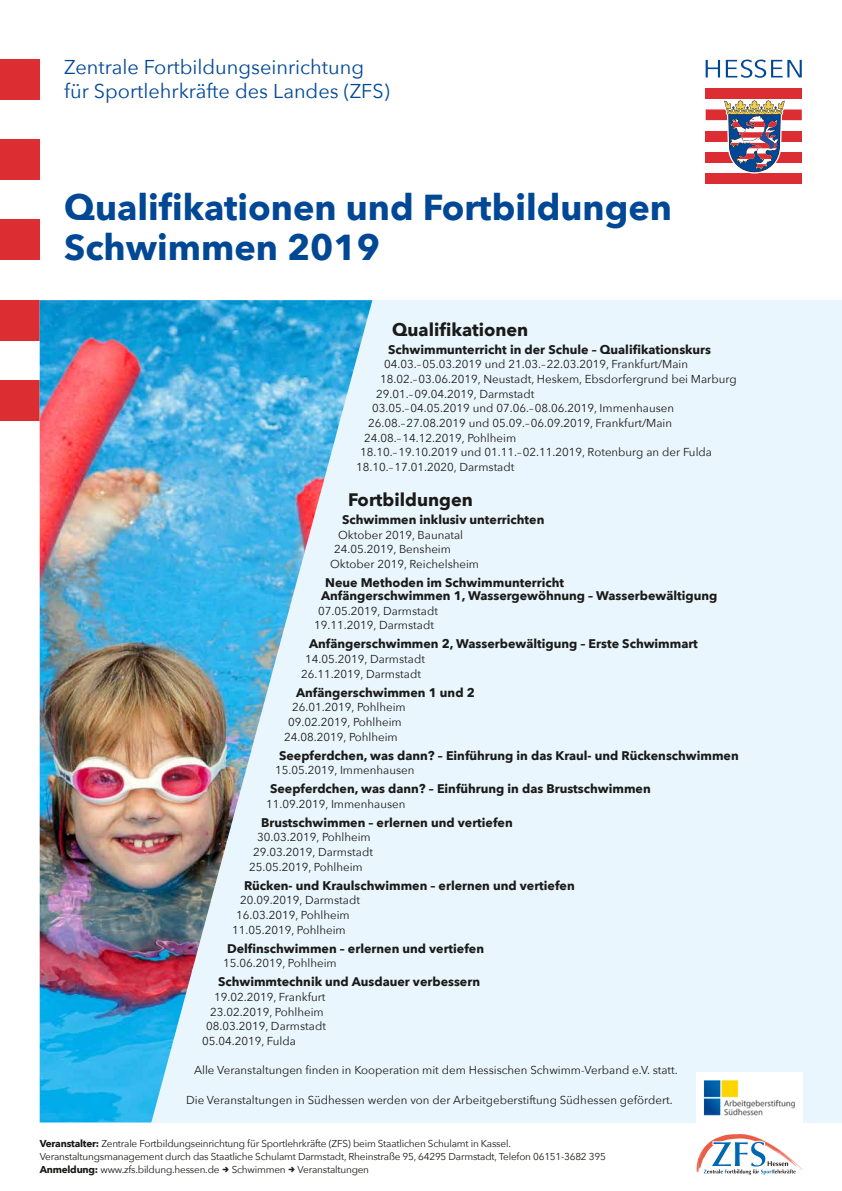
<style>
.page{position:relative;width:842px;height:1191px;background:#fff}
.page>*{position:absolute;margin:0;border:0;box-sizing:border-box;transform-origin:0 0}
.t1{font:700 36px/40px "Avenir Next";color:#004896}
.t2{font:20px/24px "Avenir Next";color:#004896}
.t3{font:700 18px "Avenir Next";color:#1a1a18}
.t4{font:700 12.5px/13.2px "Avenir Next";color:#1a1a18}
.t5{font:11.5px/14.7px "Avenir Next";color:#1a1a18;text-align:center}
.t6{font:10px/13.2px "Avenir Next";letter-spacing:-.02em;color:#1a1a18}
.s1{font-weight:700}
</style>
<div class="page">
<div style="left:0;top:60px;width:40px;height:40px;background:#dc2d33"></div>
<div style="left:0;top:140px;width:40px;height:40px;background:#dc2d33"></div>
<div style="left:0;top:220px;width:40px;height:40px;background:#dc2d33"></div>
<div style="left:0;top:300px;width:40px;height:40px;background:#dc2d33"></div>
<div style="left:0;top:380px;width:40px;height:40px;background:#dc2d33"></div>
<div style="left:706px;top:88px;width:96px;height:11px;background:#dc2d33"></div>
<div style="left:706px;top:109px;width:96px;height:11px;background:#dc2d33"></div>
<div style="left:706px;top:131px;width:96px;height:11px;background:#dc2d33"></div>
<div style="left:706px;top:152px;width:96px;height:11px;background:#dc2d33"></div>
<div style="left:706px;top:174px;width:96px;height:10px;background:#dc2d33"></div>
<svg style="left:723px;top:100px;width:63px;height:73px"></svg>
<svg style="left:706px;top:60px;width:14px;height:17px"></svg>
<svg style="left:726px;top:60px;width:76px;height:18px"></svg>
<div style="left:40px;top:300px;width:802px;height:822px;background:#eaf6fe"></div>
<img style="left:40px;top:300px;width:332px;height:822px">
<svg style="left:697px;top:1134px;width:105px;height:40px"></svg>
<img style="left:697px;top:1072px;width:105px;height:50px">
<h2 class="t2" style="left:64px;top:54px;width:327px">Zentrale Fortbildungseinrichtung für Sportlehrkräfte des Landes (ZFS)</h2>
<h1 class="t1" style="left:64px;top:187px;width:609px">Qualifikationen und Fortbildungen<br>Schwimmen 2019</h1>
<h3 class="t3" style="left:392px;top:314px;width:138px">Qualifikationen</h3>
<p class="t4" style="left:388px;top:342px;width:324px">Schwimmunterricht in der Schule – Qualifikationskurs</p>
<p class="t5" style="left:384px;top:356px;width:305px">04.03.–05.03.2019 und 21.03.–22.03.2019, Frankfurt/Main</p>
<p class="t5" style="left:380px;top:371px;width:358px">18.02.–03.06.2019, Neustadt, Heskem, Ebsdorfergrund bei Marburg</p>
<p class="t5" style="left:376px;top:386px;width:160px">29.01.–09.04.2019, Darmstadt</p>
<p class="t5" style="left:372px;top:400px;width:303px">03.05.–04.05.2019 und 07.06.–08.06.2019, Immenhausen</p>
<p class="t5" style="left:368px;top:415px;width:305px">26.08.–27.08.2019 und 05.09.–06.09.2019, Frankfurt/Main</p>
<p class="t5" style="left:364px;top:430px;width:154px">24.08.–14.12.2019, Pohlheim</p>
<p class="t5" style="left:360px;top:444px;width:353px">18.10.–19.10.2019 und 01.11.–02.11.2019, Rotenburg an der Fulda</p>
<p class="t5" style="left:356px;top:459px;width:160px">18.10.–17.01.2020, Darmstadt</p>
<h3 class="t3" style="left:348px;top:484px;width:126px">Fortbildungen</h3>
<p class="t4" style="left:342px;top:512px;width:204px">Schwimmen inklusiv unterrichten</p>
<p class="t5" style="left:338px;top:526px;width:126px">Oktober 2019, Baunatal</p>
<p class="t5" style="left:334px;top:541px;width:118px">24.05.2019, Bensheim</p>
<p class="t5" style="left:330px;top:556px;width:150px">Oktober 2019, Reichelsheim</p>
<p class="t4" style="left:321px;top:575px;width:398px;text-indent:4px">Neue Methoden im Schwimmunterricht<br>Anfängerschwimmen 1, Wassergewöhnung – Wasserbewältigung</p>
<p class="t5" style="left:314px;top:603px;width:125px">07.05.2019, Darmstadt<br>19.11.2019, Darmstadt</p>
<p class="t4" style="left:309px;top:637px;width:390px">Anfängerschwimmen 2, Wasserbewältigung – Erste Schwimmart</p>
<p class="t5" style="left:301px;top:651px;width:125px">14.05.2019, Darmstadt<br>26.11.2019, Darmstadt</p>
<p class="t4" style="left:296px;top:685px;width:180px">Anfängerschwimmen 1 und 2</p>
<p class="t5" style="left:292px;top:699px;width:115px">26.01.2019, Pohlheim</p>
<p class="t5" style="left:288px;top:714px;width:115px">09.02.2019, Pohlheim</p>
<p class="t5" style="left:284px;top:728px;width:115px">24.08.2019, Pohlheim</p>
<p class="t4" style="left:279px;top:748px;width:461px">Seepferdchen, was dann? – Einführung in das Kraul- und Rückenschwimmen</p>
<p class="t5" style="left:275px;top:762px;width:141px">15.05.2019, Immenhausen</p>
<p class="t4" style="left:270px;top:782px;width:382px">Seepferdchen, was dann? – Einführung in das Brustschwimmen</p>
<p class="t5" style="left:266px;top:796px;width:141px">11.09.2019, Immenhausen</p>
<p class="t4" style="left:261px;top:815px;width:253px">Brustschwimmen – erlernen und vertiefen</p>
<p class="t5" style="left:257px;top:829px;width:115px">30.03.2019, Pohlheim</p>
<p class="t5" style="left:253px;top:844px;width:121px">29.03.2019, Darmstadt</p>
<p class="t5" style="left:249px;top:859px;width:115px">25.05.2019, Pohlheim</p>
<p class="t4" style="left:244px;top:878px;width:332px">Rücken- und Kraulschwimmen – erlernen und vertiefen</p>
<p class="t5" style="left:240px;top:892px;width:121px">20.09.2019, Darmstadt</p>
<p class="t5" style="left:236px;top:907px;width:115px">16.03.2019, Pohlheim</p>
<p class="t5" style="left:232px;top:922px;width:115px">11.05.2019, Pohlheim</p>
<p class="t4" style="left:227px;top:941px;width:258px">Delfinschwimmen – erlernen und vertiefen</p>
<p class="t5" style="left:223px;top:955px;width:115px">15.06.2019, Pohlheim</p>
<p class="t4" style="left:218px;top:975px;width:263px">Schwimmtechnik und Ausdauer verbessern</p>
<p class="t5" style="left:214px;top:989px;width:113px">19.02.2019, Frankfurt</p>
<p class="t5" style="left:210px;top:1003px;width:115px">23.02.2019, Pohlheim</p>
<p class="t5" style="left:206px;top:1018px;width:121px">08.03.2019, Darmstadt</p>
<p class="t5" style="left:202px;top:1033px;width:95px">05.04.2019, Fulda</p>
<p class="t5" style="left:194px;top:1062px;width:485px">Alle Veranstaltungen finden in Kooperation mit dem Hessischen Schwimm-Verband e.V. statt.</p>
<p class="t5" style="left:186px;top:1091px;width:488px">Die Veranstaltungen in Südhessen werden von der Arbeitgeberstiftung Südhessen gefördert.</p>
<p class="t6" style="left:40px;top:1136px;width:568px"><span class="s1">Veranstalter:</span> Zentrale Fortbildungseinrichtung für Sportlehrkräfte (ZFS) beim Staatlichen Schulamt in Kassel.<br>Veranstaltungsmanagement durch das Staatliche Schulamt Darmstadt, Rheinstraße 95, 64295 Darmstadt, Telefon 06151-3682 395<br><span class="s1">Anmeldung:</span> www.zfs.bildung.hessen.de ➜ Schwimmen ➜ Veranstaltungen</p>
</div>
